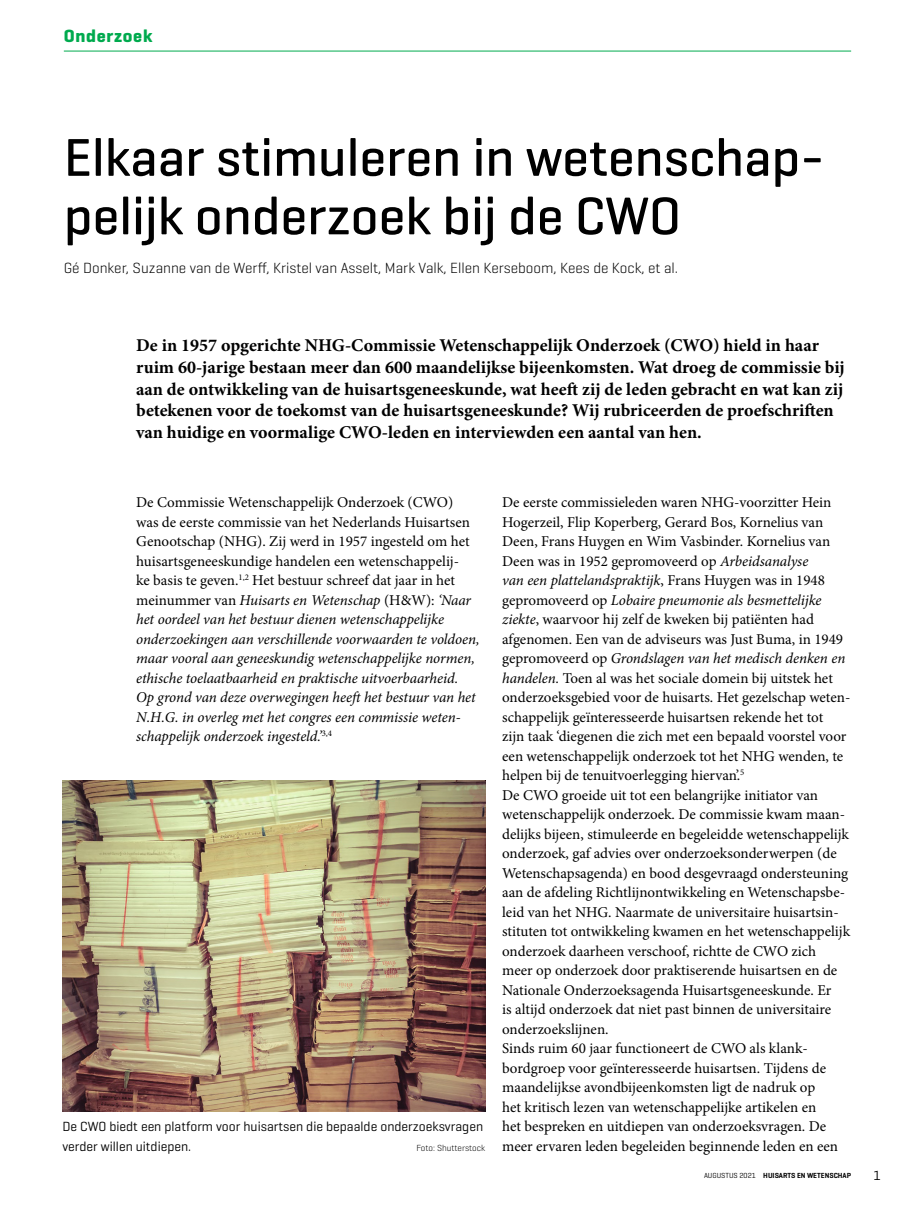
<style>
.page{position:relative;width:915px;height:1212px;background:#fff}
.page>*{position:absolute;margin:0;border:0;box-sizing:border-box;transform-origin:0 0}
.Title_artikelkop{font:500 54px/58.5px "Geogrotesque";color:#000}
.Para_intro{font:700 18px/21.6px "Minion Pro";color:#000}
.t1{font:700 18px "Geogrotesque";letter-spacing:.04em;color:#00aa4e}
.Para_broodtekst{font:15px/19.5px "Minion Pro";color:#000}
.Para_broodtekst-2{font:italic 15px/19.5px "Minion Pro";letter-spacing:-.005em;color:#000}
.Author_auteur{font:300 15px "Geogrotesque";color:#000}
.Image_Caption_figuur{font:13.5px/19.5px "Geogrotesque";color:#000}
.Image_Caption_figuur-2{font:300 9px "Geogrotesque";color:#000}
.t2{font:600 7.5px "Geogrotesque";color:#000}
.t3{font:7.5px "Geogrotesque";color:#000}
.s1{font-style:normal}
.s2{font-style:italic}
.s3{font-weight:400}
</style>
<div class="page">
<hr style="left:64px;top:51px;width:786px;height:1px;background:#00aa4e">
<img style="left:62px;top:780px;width:423px;height:331px">
<p class="t1" style="left:64px;top:25px;width:90px">Onderzoek</p>
<p class="Title_artikelkop" style="left:64px;top:127px;width:761px">Elkaar stimuleren in wetenschap&shy;pelijk onderzoek bij de CWO</p>
<p class="Author_auteur" style="left:64px;top:259px;width:615px">Gé Donker, Suzanne van de Werff, Kristel van Asselt, Mark Valk, Ellen Kerseboom, Kees de Kock, et al.</p>
<p class="Para_intro" style="left:136px;top:335px;width:710px">De in 1957 opgerichte NHG-Commissie Wetenschappelijk Onderzoek (CWO) hield in haar ruim 60-jarige bestaan meer dan 600 maandelijkse bijeenkomsten. Wat droeg de commissie bij aan de ontwikkeling van de huisartsgeneeskunde, wat heeft zij de leden gebracht en wat kan zij betekenen voor de toekomst van de huisartsgeneeskunde? Wij rubriceerden de proefschriften van huidige en voormalige CWO-leden en interviewden een aantal van hen.</p>
<p class="Para_broodtekst-2" style="left:136px;top:493px;width:345px"><span class="s1">De Commissie Wetenschappelijk Onderzoek (CWO)<br>was de eerste commissie van het Nederlands Huisartsen Genootschap (NHG). Zij werd in 1957 ingesteld om het huisartsgeneeskundige handelen een wetenschappelij-<br>ke basis te geven.</span><sup>1,2</sup> <span class="s1">Het bestuur schreef dat jaar in het meinummer van</span> Huisarts en Wetenschap <span class="s1">(H&amp;W):</span> ‘Naar het oordeel van het bestuur dienen wetenschappelijke onderzoekingen aan verschillende voorwaarden te voldoen, maar vooral aan geneeskundig wetenschappelijke normen, ethische toelaatbaarheid en praktische uitvoerbaarheid.<br>Op grond van deze overwegingen heeft het bestuur van het N.H.G. in overleg met het congres een commissie weten&shy;schappelijk onderzoek ingesteld.’<sup>3,4</sup></p>
<p class="Para_broodtekst" style="left:502px;top:493px;width:348px">De eerste commissieleden waren NHG-voorzitter Hein Hogerzeil, Flip Koperberg, Gerard Bos, Kornelius van Deen, Frans Huygen en Wim Vasbinder. Kornelius van Deen was in 1952 gepromoveerd op <span class="s2">Arbeidsanalyse<br>van een plattelandspraktijk</span>, Frans Huygen was in 1948 gepromoveerd op <span class="s2">Lobaire pneumonie als besmettelijke ziekte</span>, waarvoor hij zelf de kweken bij patiënten had afgenomen. Een van de adviseurs was Just Buma, in 1949 gepromoveerd op <span class="s2">Grondslagen van het medisch denken en handelen.</span> Toen al was het sociale domein bij uitstek het onderzoeksgebied voor de huisarts. Het gezelschap weten&shy;schappelijk geïnteresseerde huisartsen rekende het tot zijn taak ‘diegenen die zich met een bepaald voorstel voor een wetenschappelijk onderzoek tot het NHG wenden, te helpen bij de tenuitvoerlegging hiervan’.<sup>5</sup></p>
<p class="Para_broodtekst" style="left:502px;top:785px;width:349px">De CWO groeide uit tot een belangrijke initiator van wetenschappelijk onderzoek. De commissie kwam maan&shy;delijks bijeen, stimuleerde en begeleidde wetenschappelijk onderzoek, gaf advies over onderzoeksonderwerpen (de Wetenschapsagenda) en bood desgevraagd ondersteuning aan de afdeling Richtlijnontwikkeling en Wetenschapsbe&shy;leid van het NHG. Naarmate de universitaire huisartsin&shy;stituten tot ontwikkeling kwamen en het wetenschappelijk onderzoek daarheen verschoof, richtte de CWO zich meer op onderzoek door praktiserende huisartsen en de Nationale Onderzoeksagenda Huisartsgeneeskunde. Er<br>is altijd onderzoek dat niet past binnen de universitaire onderzoekslijnen.</p>
<p class="Para_broodtekst" style="left:502px;top:1039px;width:337px">Sinds ruim 60 jaar functioneert de CWO als klank&shy;bordgroep voor geïnteresseerde huisartsen. Tijdens de maandelijkse avondbijeenkomsten ligt de nadruk op<br>het kritisch lezen van wetenschappelijke artikelen en het bespreken en uitdiepen van onderzoeksvragen. De meer ervaren leden begeleiden beginnende leden en een</p>
<p class="Image_Caption_figuur" style="left:62px;top:1117px;width:422px">De CWO biedt een platform voor huisartsen die bepaalde onderzoeksvragen verder willen uitdiepen.</p>
<p class="Image_Caption_figuur-2" style="left:416px;top:1142px;width:70px">Foto: Shutterstock</p>
<p class="t2" style="left:703px;top:1171px;width:148px"><span class="s3">AUGUSTUS 2021</span> HUISARTS EN WETENSCHAP</p>
<p class="t3" style="left:715px;top:1171px;width:42px">maand 0 00</p>
<p class="Image_Caption_figuur" style="left:873px;top:1165px;width:9px">1</p>
</div>
